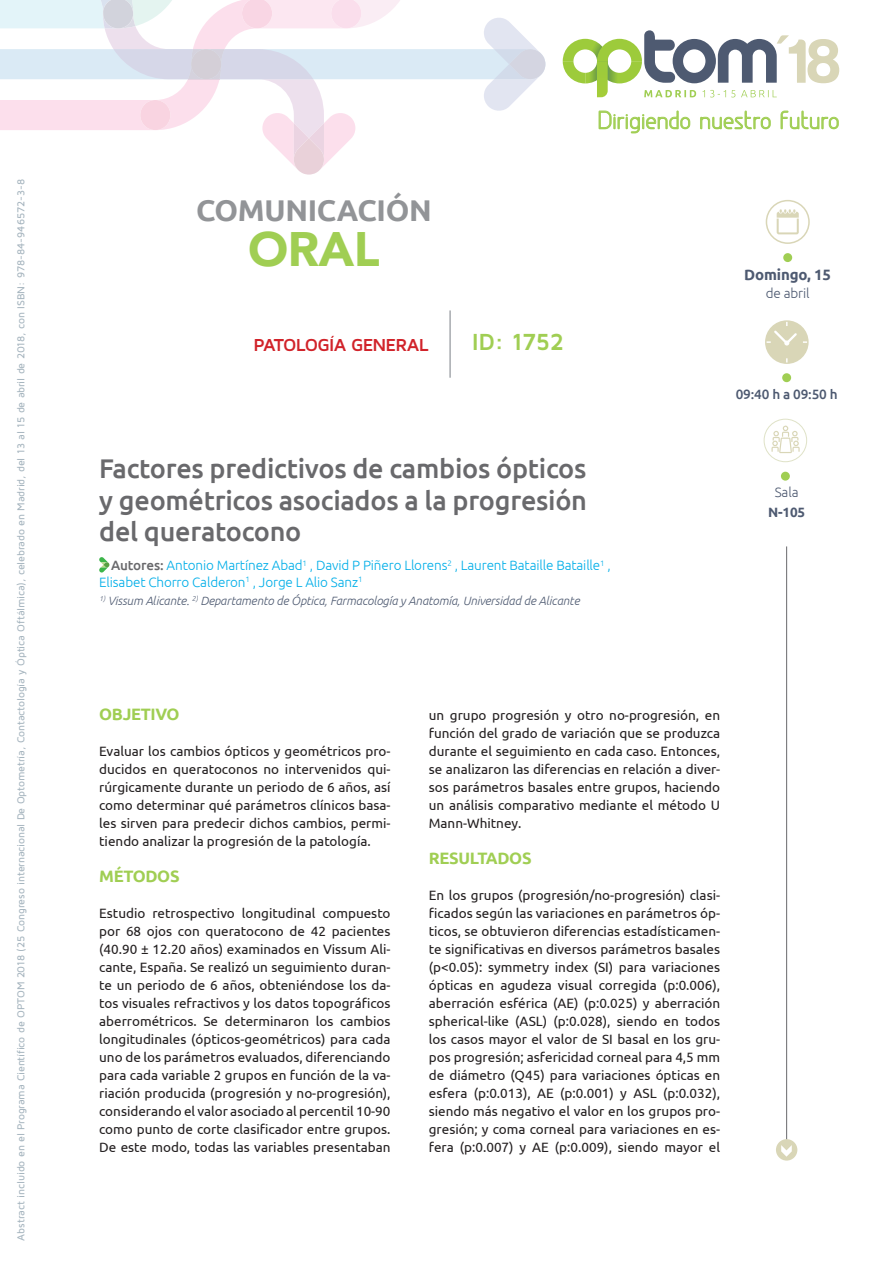
<style>
.page{position:relative;width:893px;height:1263px;background:#fff}
.page>*{position:absolute;margin:0;border:0;box-sizing:border-box;transform-origin:0 0}
.t1{font:900 48.3px "Avenir";color:#a0ce53}
.t2{font:700 30px "Ubuntu";letter-spacing:-.01em;color:#929497}
.t3{font:500 27px/31.5px "Ubuntu";letter-spacing:-.01em;color:#69696c;text-align:justify}
.t4{font:700 24.15px "Maven Pro";letter-spacing:-.025em;color:#a0ce53}
.t5{font:23.4px "Greyscale Basic";color:#a0ce53}
.t6{font:700 18px "Maven Pro";letter-spacing:-.045em;color:#d1232a}
.t7{font:700 16.5px "Ubuntu";letter-spacing:-.02em;color:#a0ce53}
.t8{font:700 15px "Ubuntu";color:#4e5a71}
.t9{font:13.5px/18px "Ubuntu";color:#231f20;text-align:justify}
.t10{font:300 13.5px/16.5px "Ubuntu";letter-spacing:-.01em;color:#00aee8}
.t11{font:500 13.5px "Ubuntu";letter-spacing:-.01em;color:#4e5a71}
.t12{font:300 13.5px "Ubuntu";letter-spacing:-.01em;color:#4e5a71}
.t13{font:700 13.5px "Ubuntu";color:#4e5a71}
.t14{font:italic 300 12px "Ubuntu";letter-spacing:-.01em;color:#4e5a71}
.t15{font:500 10.5px "Maven Pro";letter-spacing:-.015em;color:#a5b4be}
.s1{font-weight:500;color:#69696c}
</style>
<div class="page">
<svg style="left:563px;top:30px;width:276px;height:67px"></svg>
<svg style="left:599px;top:111px;width:91px;height:22px"></svg>
<svg style="left:700px;top:111px;width:71px;height:18px"></svg>
<svg style="left:781px;top:111px;width:58px;height:18px"></svg>
<svg style="left:0;top:0;width:545px;height:175px"></svg>
<div style="left:776px;top:1139px;width:21px;height:21px;background:#d9d6b7;border-radius:50%"></div>
<svg style="left:781px;top:1145px;width:11px;height:12px"></svg>
<div style="left:783px;top:253px;width:9px;height:9px;background:#a0ce53;border-radius:50%"></div>
<div style="left:766px;top:200px;width:44px;height:44px;border:2px solid #d9d6b7;border-radius:50%"></div>
<svg style="left:777px;top:209px;width:22px;height:25px"></svg>
<div style="left:781px;top:472px;width:9px;height:9px;background:#a0ce53;border-radius:50%"></div>
<div style="left:764px;top:419px;width:43px;height:43px;border:1px solid #dfe2c7;border-radius:50%"></div>
<svg style="left:771px;top:425px;width:29px;height:28px"></svg>
<div style="left:782px;top:373px;width:9px;height:9px;background:#a0ce53;border-radius:50%"></div>
<svg style="left:765px;top:320px;width:44px;height:44px"></svg>
<hr style="left:786px;top:546px;width:1px;height:593px;background:#69696c">
<svg style="left:99px;top:557px;width:10px;height:15px"></svg>
<hr style="left:450px;top:310px;width:1px;height:68px;background:#7a8086">
<p class="t15" style="left:14px;top:1240px;width:1063px;rotate:-90deg">Abstract incluido en el Programa Científico de OPTOM 2018 (25 Congreso internacional De Optometría, Contactología y Óptica Oftálmica), celebrado en Madrid, del 13 al 15 de abril de 2018, con ISBN: 978-84-946572-3-8</p>
<h2 class="t2" style="left:196px;top:192px;width:237px">COMUNICACIÓN</h2>
<h1 class="t1" style="left:248px;top:208px;width:133px">ORAL</h1>
<h3 class="t6" style="left:253px;top:333px;width:177px">PATOLOGÍA GENERAL</h3>
<h3 class="t4" style="left:472px;top:327px;width:94px">ID: 1752</h3>
<h3 class="t5" style="left:597px;top:106px;width:244px">Dirigiendo nuestro futuro</h3>
<p class="t8" style="left:744px;top:265px;width:88px">DOMINGO, 15</p>
<p class="t12" style="left:766px;top:285px;width:45px">de abril</p>
<p class="t11" style="left:736px;top:385px;width:103px">09:40 h a 09:50 h</p>
<h3 class="t3" style="left:99px;top:452px;width:489px">Factores predictivos de cambios ópticos y geométricos asociados a la progresión del queratocono</h3>
<p class="t10" style="left:99px;top:557px;width:513px;text-indent:12px"><span class="s1">Autores:</span> Antonio Martínez Abad<sup>1</sup> , David P Piñero Llorens<sup>2</sup> , Laurent Bataille Bataille<sup>1</sup> ,<br>Elisabet Chorro Calderon<sup>1</sup> , Jorge L Alio Sanz<sup>1</sup></p>
<p class="t14" style="left:99px;top:593px;width:482px"><sup>1)</sup> Vissum Alicante. <sup>2)</sup> Departamento de Óptica, Farmacología y Anatomía, Universidad de Alicante</p>
<p class="t7" style="left:99px;top:704px;width:82px">OBJETIVO</p>
<p class="t9" style="left:99px;top:742px;width:293px">Evaluar los cambios ópticos y geométricos pro&shy;ducidos en queratoconos no intervenidos qui&shy;rúrgicamente durante un periodo de 6 años, así como determinar qué parámetros clínicos basa&shy;les sirven para predecir dichos cambios, permi&shy;tiendo analizar la progresión de la patología.</p>
<p class="t7" style="left:99px;top:866px;width:82px">MÉTODOS</p>
<p class="t9" style="left:99px;top:904px;width:293px">Estudio retrospectivo longitudinal compuesto por 68 ojos con queratocono de 42 pacientes (40.90 ± 12.20 años) examinados en Vissum Ali&shy;cante, España. Se realizó un seguimiento duran&shy;te un periodo de 6 años, obteniéndose los da&shy;tos visuales refractivos y los datos topográficos aberrométricos. Se determinaron los cambios longitudinales (ópticos-geométricos) para cada uno de los parámetros evaluados, diferenciando para cada variable 2 grupos en función de la va&shy;riación producida (progresión y no-progresión), considerando el valor asociado al percentil 10-90 como punto de corte clasificador entre grupos.<br>De este modo, todas las variables presentaban</p>
<p class="t9" style="left:429px;top:706px;width:293px">un grupo progresión y otro no-progresión, en función del grado de variación que se produzca durante el seguimiento en cada caso. Entonces, se analizaron las diferencias en relación a diver&shy;sos parámetros basales entre grupos, haciendo un análisis comparativo mediante el método U Mann-Whitney.</p>
<p class="t7" style="left:429px;top:848px;width:104px">RESULTADOS</p>
<p class="t9" style="left:429px;top:886px;width:293px">En los grupos (progresión/no-progresión) clasi&shy;ficados según las variaciones en parámetros óp&shy;ticos, se obtuvieron diferencias estadísticamen&shy;te significativas en diversos parámetros basales (p&lt;0.05): symmetry index (SI) para variaciones ópticas en agudeza visual corregida (p:0.006), aberración esférica (AE) (p:0.025) y aberración spherical-like (ASL) (p:0.028), siendo en todos los casos mayor el valor de SI basal en los gru&shy;pos progresión; asfericidad corneal para 4,5 mm de diámetro (Q45) para variaciones ópticas en esfera (p:0.013), AE (p:0.001) y ASL (p:0.032), siendo más negativo el valor en los grupos pro&shy;gresión; y coma corneal para variaciones en es&shy;fera (p:0.007) y AE (p:0.009), siendo mayor el</p>
<p class="t12" style="left:775px;top:484px;width:25px">Sala</p>
<p class="t13" style="left:768px;top:504px;width:39px">N-105</p>
</div>
